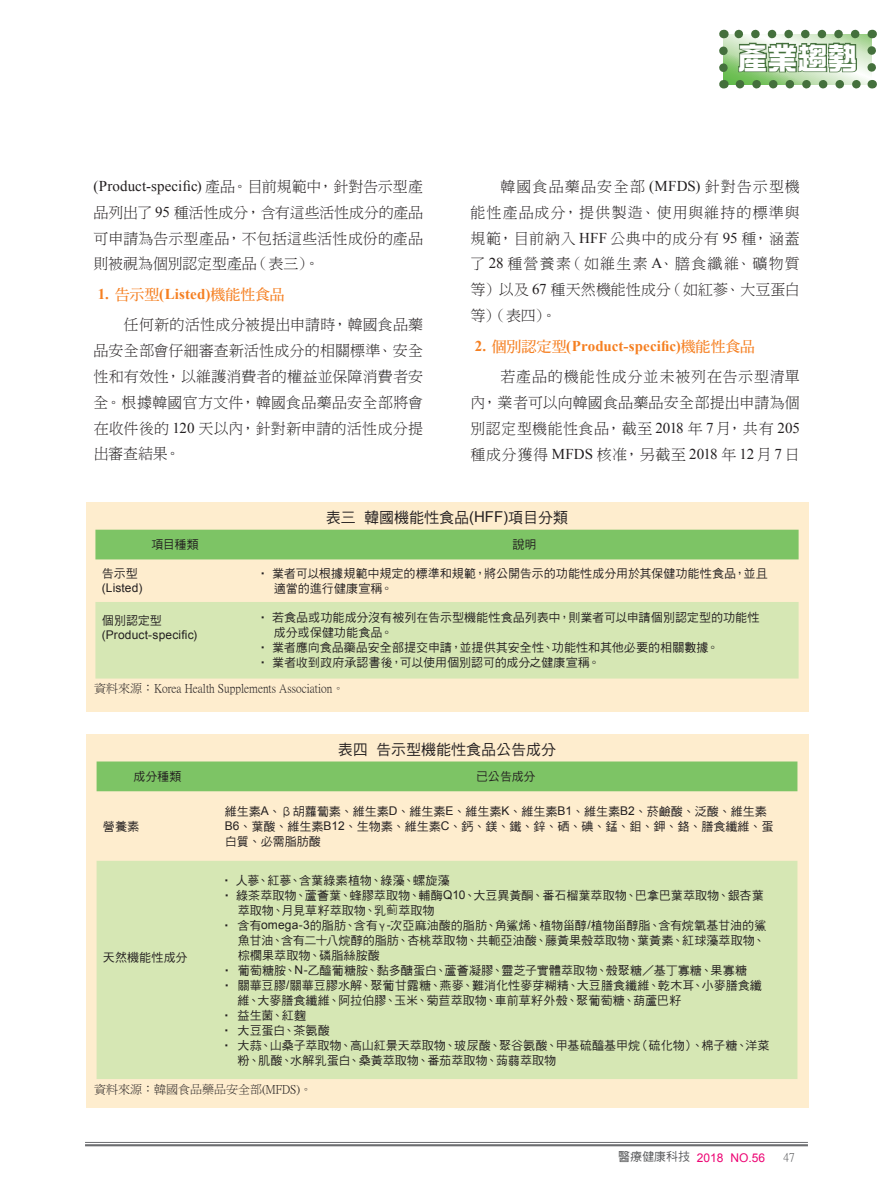
<style>
.page{position:relative;width:893px;height:1191px;background:#fff}
.page>*{position:absolute;margin:0;border:0;box-sizing:border-box;transform-origin:0 0}
.t1{font:30px "DF Zong Yi W9 WIN BF";color:#fff}
.t2{font:15px/26px "DF Ming W3 WIN BF";letter-spacing:.015em;color:#231f20;text-align:justify}
.t3{font:700 15px "Times New Roman";letter-spacing:.005em;color:#f57f21}
.t4{font:15px "Times New Roman";letter-spacing:.01em;color:#231f20}
.t5{font:15px "DF Hei W5 WIN BF";color:#231f20}
.t6{font:12px/15px "DF Hei W5 WINP BF";letter-spacing:.005em;color:#231f20}
.t7{font:12px "P Ming Li U";color:#231f20}
.t8{font:12px "Arial";letter-spacing:.01em;color:#231f20}
.t9{font:12px "Arial";color:#ed0373}
.t10{font:12px "P Ming Li U";color:#57585a}
.s1{font-family:"DF Ming W3 WIN BF"}
.s2{font-family:"Times New Roman"}
.s3{font-family:"DF Ming W7 WIN BF";font-weight:400}
.s4{font-family:"Arial"}
.s5{font-family:"Microsoft Jheng Hei"}
.s6{font-family:"DF Hei W5 WINP BF";color:#57585a}
</style>
<div class="page">
<hr style="left:85px;top:1142px;width:723px;height:1px;background:#6c6d70">
<hr style="left:85px;top:1144px;width:723px;height:2px;background:#6c6d70">
<svg style="left:719px;top:30px;width:157px;height:58px;background:#97b78e"></svg>
<div style="left:86px;top:502px;width:722px;height:209px;background:#feedce"></div>
<div style="left:95px;top:529px;width:704px;height:30px;background:#7dc465"></div>
<div style="left:95px;top:602px;width:704px;height:76px;background:#d6e7b4"></div>
<div style="left:86px;top:733px;width:722px;height:374px;background:#feedce"></div>
<div style="left:97px;top:761px;width:700px;height:30px;background:#7dc465"></div>
<div style="left:97px;top:861px;width:700px;height:218px;background:#d6e7b4"></div>
<p class="t4" style="left:94px;top:175px;width:331px">(Product-specific) <span class="s1">產品。目前規範中，針對告示型產</span></p>
<p class="t2" style="left:94px;top:199px;width:331px">品列出了 <span class="s2">95</span> 種活性成分，含有這些活性成分的產品可申請為告示型產品，不包括這些活性成份的產品則被視為個別認定型產品（表三）。</p>
<p class="t3" style="left:98px;top:283px;width:188px">1. <span class="s3">告示型</span>(Listed)<span class="s3">機能性食品</span></p>
<p class="t2" style="left:94px;top:311px;width:331px;text-indent:30px">任何新的活性成分被提出申請時，韓國食品藥品安全部會仔細審查新活性成分的相關標準、安全性和有效性，以維護消費者的權益並保障消費者安全。根據韓國官方文件，韓國食品藥品安全部將會在收件後的 <span class="s2">120</span> 天以內，針對新申請的活性成分提出審查結果。</p>
<h1 class="t1" style="left:738px;top:43px;width:122px">產業趨勢</h1>
<p class="t2" style="left:470px;top:173px;width:331px;text-indent:30px">韓國食品藥品安全部 <span class="s2">(MFDS)</span> 針對告示型機能性產品成分，提供製造、使用與維持的標準與規範，目前納入 <span class="s2">HFF</span> 公典中的成分有 <span class="s2">95</span> 種，涵蓋了 <span class="s2">28</span> 種營養素（如維生素 <span class="s2">A</span>、膳食纖維、礦物質等）以及 <span class="s2">67</span> 種天然機能性成分（如紅蔘、大豆蛋白等）（表四）。</p>
<p class="t3" style="left:475px;top:335px;width:282px">2. <span class="s3">個別認定型</span>(Product-specific)<span class="s3">機能性食品</span></p>
<p class="t2" style="left:470px;top:363px;width:331px;text-indent:30px">若產品的機能性成分並未被列在告示型清單內，業者可以向韓國食品藥品安全部提出申請為個別認定型機能性食品，截至 <span class="s2">2018</span> 年 <span class="s2">7</span>月，共有 <span class="s2">205</span>種成分獲得 <span class="s2">MFDS</span> 核准，另截至 <span class="s2">2018</span> 年 <span class="s2">12</span> 月 <span class="s2">7</span> 日</p>
<p class="t5" style="left:326px;top:510px;width:244px">表三韓國機能性食品<span class="s4">(HFF)</span>項目分類</p>
<p class="t6" style="left:102px;top:566px;width:38px">告示型</p>
<p class="t8" style="left:102px;top:580px;width:42px">(Listed)</p>
<p class="t6" style="left:151px;top:537px;width:49px">項目種類</p>
<p class="t6" style="left:512px;top:537px;width:26px">說明</p>
<p class="t6" style="left:274px;top:566px;width:495px;text-indent:-17px">‧ 業者可以根據規範中規定的標準和規範，將公開告示的功能性成分用於其保健功能性食品，並且適當的進行健康宣稱。</p>
<p class="t6" style="left:257px;top:610px;width:504px">‧ 若食品或功能成分沒有被列在告示型機能性食品列表中，則業者可以申請個別認定型的功能性</p>
<p class="t6" style="left:274px;top:625px;width:120px">成分或保健功能食品。</p>
<p class="t6" style="left:257px;top:640px;width:464px">‧ 業者應向食品藥品安全部提交申請，並提供其安全性、功能性和其他必要的相關數據。</p>
<p class="t6" style="left:257px;top:655px;width:345px">‧ 業者收到政府承認書後，可以使用個別認可的成分之健康宣稱。</p>
<p class="t7" style="left:94px;top:683px;width:252px">資料來源：Korea Health Supplements Association。</p>
<p class="t6" style="left:102px;top:612px;width:62px">個別認定型</p>
<p class="t8" style="left:102px;top:626px;width:97px">(Product-specific)</p>
<p class="t5" style="left:338px;top:742px;width:220px">表四告示型機能性食品公告成分</p>
<p class="t6" style="left:134px;top:769px;width:49px">成分種類</p>
<p class="t6" style="left:476px;top:769px;width:61px">已公告成分</p>
<p class="t6" style="left:103px;top:818px;width:38px">營養素</p>
<p class="t6" style="left:225px;top:803px;width:550px">維生素<span class="s4">A</span>、β胡蘿蔔素、維生素<span class="s4">D</span>、維生素<span class="s4">E</span>、維生素<span class="s4">K</span>、維生素<span class="s4">B1</span>、維生素<span class="s4">B2</span>、菸鹼酸、泛酸、維生素<br><span class="s4">B6</span>、葉酸、維生素<span class="s4">B12</span>、生物素、維生素<span class="s4">C</span>、鈣、鎂、鐵、鋅、硒、碘、錳、鉬、鉀、鉻、膳食纖維、蛋白質、必需脂肪酸</p>
<p class="t6" style="left:221px;top:872px;width:231px">‧ 人蔘、紅蔘、含葉綠素植物、綠藻、螺旋藻</p>
<p class="t6" style="left:221px;top:887px;width:544px">‧ 綠茶萃取物、蘆薈葉、蜂膠萃取物、輔酶<span class="s4">Q10</span>、大豆異黃酮、番石榴葉萃取物、巴拿巴葉萃取物、銀杏葉</p>
<p class="t6" style="left:238px;top:902px;width:198px">萃取物、月見草籽萃取物、乳<span class="s5">蓟</span>萃取物</p>
<p class="t6" style="left:221px;top:917px;width:547px">‧ 含有<span class="s4">omega-3</span>的脂肪、含有γ<span class="s4">-</span>次亞麻油酸的脂肪、角鯊烯、植物甾醇<span class="s4">/</span>植物甾醇脂、含有烷氧基甘油的鯊</p>
<p class="t6" style="left:238px;top:932px;width:529px">魚甘油、含有二十八烷醇的脂肪、杏桃萃取物、共軛亞油酸、藤黃果殼萃取物、葉黃素、紅球藻萃取物、</p>
<p class="t6" style="left:238px;top:947px;width:144px">棕櫚果萃取物、磷脂絲胺酸</p>
<p class="t6" style="left:221px;top:962px;width:528px">‧ 葡萄糖胺、<span class="s4">N-</span>乙醯葡糖胺、黏多醣蛋白、蘆薈凝膠、靈芝子實體萃取物、殼聚糖／基丁寡糖、果寡糖</p>
<p class="t6" style="left:221px;top:977px;width:543px">‧ 關華豆膠<span class="s4">/</span>關華豆膠水解、聚葡甘露糖、燕麥、難消化性麥芽糊精、大豆膳食纖維、乾木耳、小麥膳食纖</p>
<p class="t6" style="left:238px;top:992px;width:445px">維、大麥膳食纖維、阿拉伯膠、玉米、菊苣萃取物、車前草籽外殼、聚葡萄糖、葫蘆巴籽</p>
<p class="t6" style="left:221px;top:1007px;width:87px">‧ 益生菌、紅麴</p>
<p class="t6" style="left:221px;top:1022px;width:111px">‧ 大豆蛋白、茶氨酸</p>
<p class="t6" style="left:221px;top:1037px;width:550px">‧ 大蒜、山桑子萃取物、高山紅景天萃取物、玻尿酸、聚谷氨酸、甲基硫醯基甲烷（硫化物）、棉子糖、洋菜</p>
<p class="t6" style="left:238px;top:1052px;width:320px">粉、肌酸、水解乳蛋白、桑黃萃取物、番茄萃取物、蒟蒻萃取物</p>
<p class="t7" style="left:94px;top:1083px;width:220px">資料來源：韓國食品藥品安全部(MFDS)。</p>
<p class="t6" style="left:103px;top:949px;width:86px">天然機能性成分</p>
<p class="t9" style="left:618px;top:1149px;width:148px"><span class="s6">醫療健康科技</span> 2018 NO.56</p>
<p class="t10" style="left:783px;top:1151px;width:13px">47</p>
</div>
